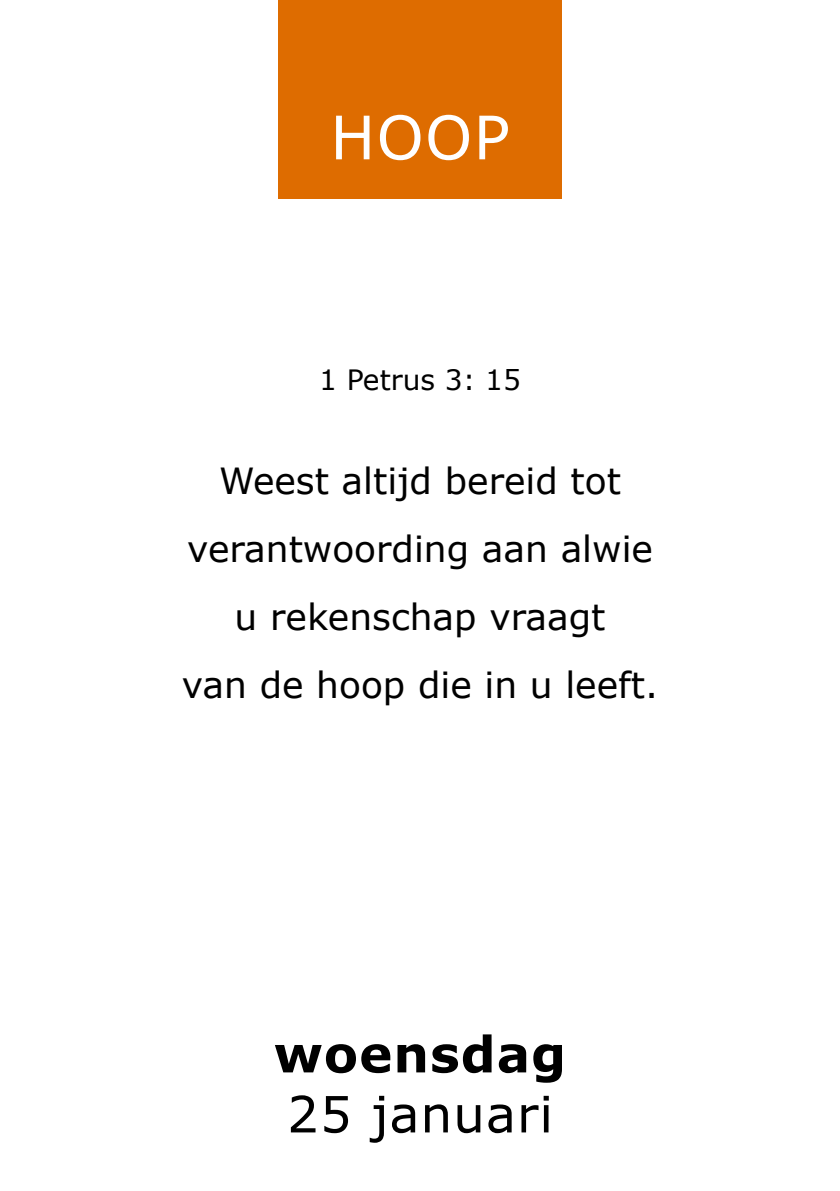
<style>
.page{position:relative;width:840px;height:1191px;background:#fff}
.page>*{position:absolute;margin:0;border:0;box-sizing:border-box;transform-origin:0 0}
.t1{font:60px "Verdana";color:#fff}
.t2{font:50px "Verdana";letter-spacing:.02em;color:#000}
.t3{font:700 50px "Verdana";letter-spacing:.02em;color:#000}
.t4{font:36px/68px "Verdana";color:#000;text-align:center}
.t5{font:28px "Verdana";color:#000}
</style>
<div class="page">
<div style="left:278px;top:0;width:283px;height:198px;background:#de6c00"></div>
<h1 class="t1" style="left:330px;top:96px;width:181px">HOOP</h1>
<p class="t5" style="left:319px;top:360px;width:203px">1 Petrus 3: 15</p>
<p class="t4" style="left:182px;top:446px;width:477px">Weest altijd bereid tot verantwoording aan alwie u rekenschap vraagt<br>van de hoop die in u leeft.</p>
<h2 class="t3" style="left:273px;top:1021px;width:294px">woensdag</h2>
<h2 class="t2" style="left:287px;top:1079px;width:267px">25 januari</h2>
</div>
